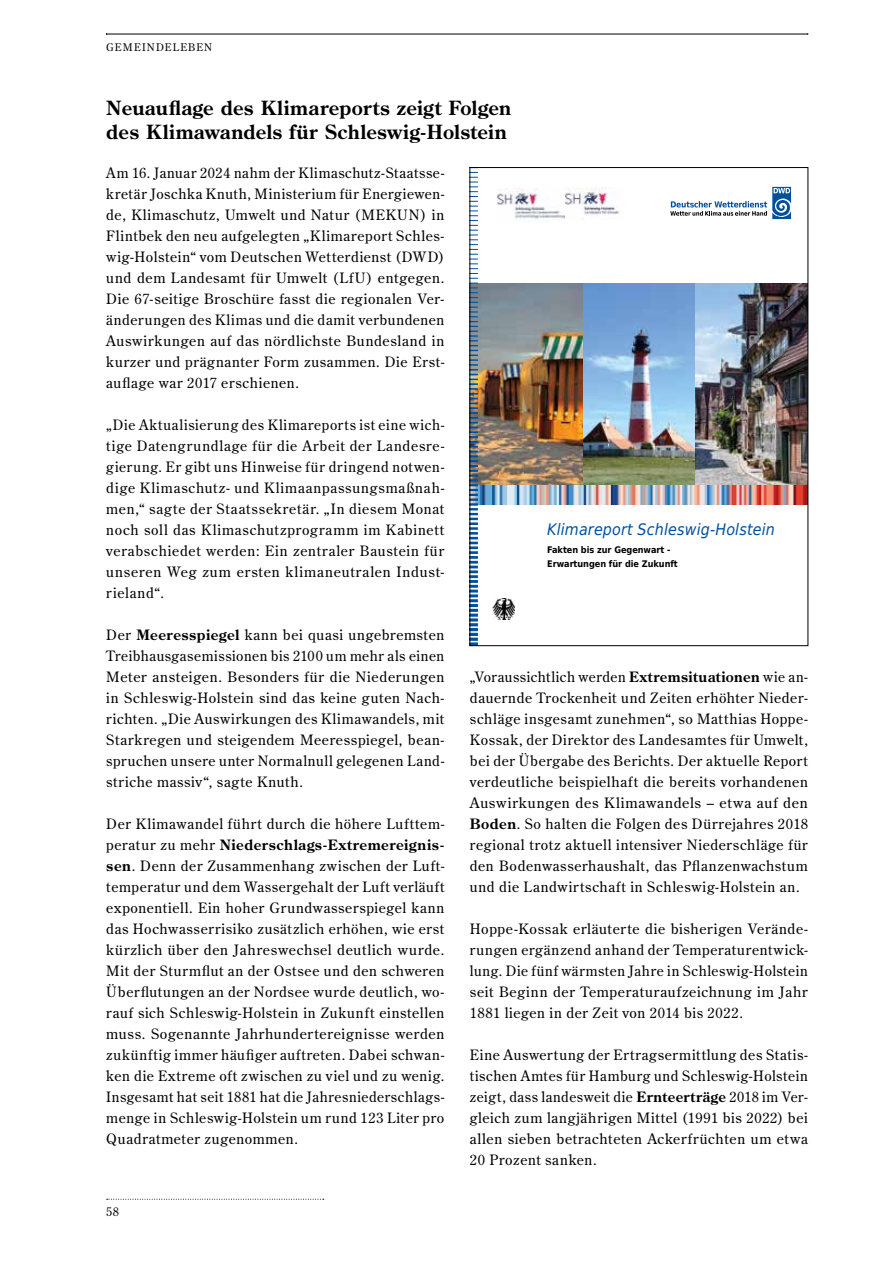
<style>
.page{position:relative;width:893px;height:1263px;background:#fff}
.page>*{position:absolute;margin:0;border:0;box-sizing:border-box;transform-origin:0 0}
.t1{font:700 19.5px/24px "Century Old Style Std";letter-spacing:.02em;color:#000}
.t2{font:italic 15.9px "DejaVu Sans Condensed";letter-spacing:.01em;color:#004f9d}
.t3{font:14.25px/21px "Century Old Style Std";letter-spacing:.045em;color:#000;text-align:justify}
.t4{font:12px "Century Old Style Std";color:#000}
.t5{font:10.5px "Century Old Style Std";letter-spacing:.1em;color:#000}
.t6{font:700 9.15px/13.8px "DejaVu Sans Condensed";letter-spacing:-.005em;color:#000}
.s1{font-weight:700}
</style>
<div class="page">
<hr style="left:106px;top:34px;width:702px;height:1px;background:#000">
<svg style="left:107px;top:1199px;width:217px;height:1px"></svg>
<svg style="left:670px;top:187px;width:121px;height:32px"></svg>
<img style="left:565px;top:187px;width:55px;height:28px">
<img style="left:492px;top:598px;width:23px;height:22px">
<img style="left:478px;top:284px;width:328px;height:221px">
<svg style="left:472px;top:171px;width:6px;height:473px"></svg>
<img style="left:497px;top:188px;width:68px;height:33px">
<div style="left:470px;top:167px;width:338px;height:479px;border:1px solid #000"></div>
<p class="t5" style="left:106px;top:40px;width:108px">GEMEINDELEBEN</p>
<h1 class="t1" style="left:106px;top:95px;width:406px">Neuauflage des Klimareports zeigt Folgen des Klimawandels für Schleswig-Holstein</h1>
<p class="t3" style="left:106px;top:162px;width:340px">Am 16. Januar 2024 nahm der Klimaschutz-Staatsse&shy;kretär Joschka Knuth, Ministerium für Energiewen&shy;de, Klimaschutz, Umwelt und Natur (MEKUN) in Flintbek den neu aufgelegten „Klimareport Schles&shy;wig-Holstein“ vom Deutschen Wetterdienst (DWD) und dem Landesamt für Umwelt (LfU) entgegen.<br>Die 67-seitige Broschüre fasst die regionalen Ver&shy;änderungen des Klimas und die damit verbundenen Auswirkungen auf das nördlichste Bundesland in kurzer und prägnanter Form zusammen. Die Erst&shy;auflage war 2017 erschienen.</p>
<p class="t3" style="left:106px;top:414px;width:340px">„Die Aktualisierung des Klimareports ist eine wich&shy;tige Datengrundlage für die Arbeit der Landesre&shy;gierung. Er gibt uns Hinweise für dringend notwen&shy;dige Klimaschutz- und Klimaanpassungsmaßnah&shy;men,“ sagte der Staatssekretär. „In diesem Monat noch soll das Klimaschutzprogramm im Kabinett verabschiedet werden: Ein zentraler Baustein für unseren Weg zum ersten klimaneutralen Indust&shy;rieland“.</p>
<p class="t3" style="left:106px;top:624px;width:340px">Der <span class="s1">Meeresspiegel</span> kann bei quasi ungebremsten Treibhausgasemissionen bis 2100 um mehr als einen Meter ansteigen. Besonders für die Niederungen in Schleswig-Holstein sind das keine guten Nach&shy;richten. „Die Auswirkungen des Klimawandels, mit Starkregen und steigendem Meeresspiegel, bean&shy;spruchen unsere unter Normalnull gelegenen Land&shy;striche massiv“, sagte Knuth.</p>
<p class="t3" style="left:106px;top:813px;width:340px">Der Klimawandel führt durch die höhere Lufttem&shy;peratur zu mehr <span class="s1">Niederschlags-Extremereignis&shy;sen</span>. Denn der Zusammenhang zwischen der Luft&shy;temperatur und dem Wassergehalt der Luft verläuft exponentiell. Ein hoher Grundwasserspiegel kann das Hochwasserrisiko zusätzlich erhöhen, wie erst kürzlich über den Jahreswechsel deutlich wurde.<br>Mit der Sturmflut an der Ostsee und den schweren Überflutungen an der Nordsee wurde deutlich, wo&shy;rauf sich Schleswig-Holstein in Zukunft einstellen muss. Sogenannte Jahrhundertereignisse werden zukünftig immer häufiger auftreten. Dabei schwan&shy;ken die Extreme oft zwischen zu viel und zu wenig.<br>Insgesamt hat seit 1881 hat die Jahresniederschlags&shy;menge in Schleswig-Holstein um rund 123 Liter pro Quadratmeter zugenommen.</p>
<p class="t2" style="left:547px;top:518px;width:229px">Klimareport Schleswig-Holstein</p>
<p class="t6" style="left:547px;top:543px;width:132px">Fakten bis zur Gegenwart -<br>Erwartungen für die Zukunft</p>
<p class="t3" style="left:470px;top:666px;width:340px">„Voraussichtlich werden <span class="s1">Extremsituationen</span> wie an&shy;dauernde Trockenheit und Zeiten erhöhter Nieder&shy;schläge insgesamt zunehmen“, so Matthias Hoppe-Kossak, der Direktor des Landesamtes für Umwelt, bei der Übergabe des Berichts. Der aktuelle Report verdeutliche beispielhaft die bereits vorhandenen Auswirkungen des Klimawandels – etwa auf den <span class="s1">Boden</span>. So halten die Folgen des Dürrejahres 2018 regional trotz aktuell intensiver Niederschläge für den Bodenwasserhaushalt, das Pflanzenwachstum und die Landwirtschaft in Schleswig-Holstein an.</p>
<p class="t3" style="left:470px;top:918px;width:340px">Hoppe-Kossak erläuterte die bisherigen Verände&shy;rungen ergänzend anhand der Temperaturentwick&shy;lung. Die fünf wärmsten Jahre in Schleswig-Holstein seit Beginn der Temperaturaufzeichnung im Jahr 1881 liegen in der Zeit von 2014 bis 2022.</p>
<p class="t3" style="left:470px;top:1044px;width:340px">Eine Auswertung der Ertragsermittlung des Statis&shy;tischen Amtes für Hamburg und Schleswig-Holstein zeigt, dass landesweit die <span class="s1">Ernteerträge</span> 2018 im Ver&shy;gleich zum langjährigen Mittel (1991 bis 2022) bei allen sieben betrachteten Ackerfrüchten um etwa 20 Prozent sanken.</p>
<p class="t4" style="left:106px;top:1204px;width:14px">58</p>
</div>
